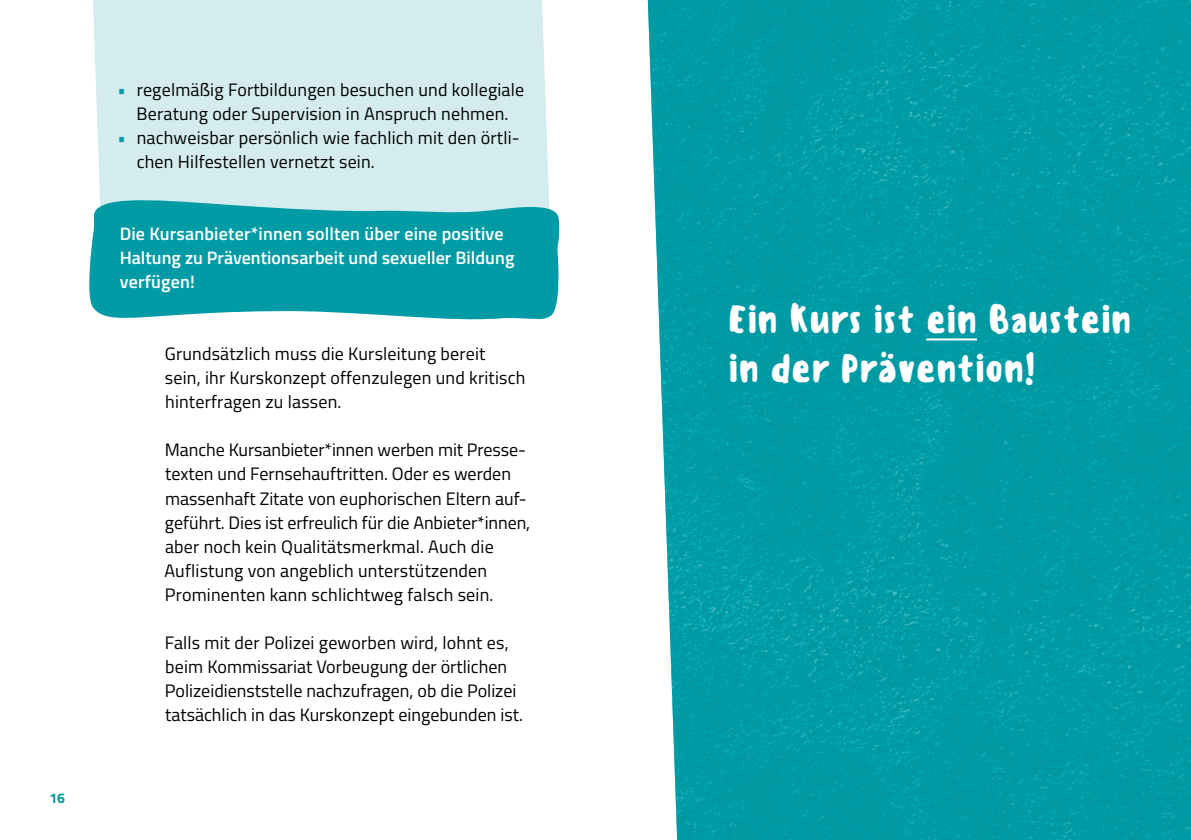
<style>
.page{position:relative;width:1191px;height:840px;background:#fff}
.page>*{position:absolute;margin:0;border:0;box-sizing:border-box;transform-origin:0 0}
.t1{font:500 38px/48px "Sensei";letter-spacing:-.005em;color:#fff}
.t2{font:18px/24px "Titillium";letter-spacing:.01em;color:#000}
.t3{font:600 18px/24px "Titillium";letter-spacing:.01em;color:#fff}
.t4{font:700 14px "Titillium";color:#009ba4}
.s1{color:#009ba4}
</style>
<div class="page">
<div style="left:93px;top:0;width:456px;height:192px;background:#d5ecee"></div>
<img style="left:648px;top:0;width:543px;height:839px">
<hr style="left:926px;top:338px;width:51px;height:2px;background:#fff">
<svg style="left:89px;top:192px;width:471px;height:128px;background:#25a9b1"></svg>
<p class="t4" style="left:49px;top:787px;width:17px">16</p>
<p class="t2" style="left:117px;top:77px;width:408px;text-align:center"><span class="s1">•</span> regelmäßig Fortbildungen besuchen und kollegiale<br>Beratung oder Supervision in Anspruch nehmen.</p>
<p class="t2" style="left:137px;top:125px;width:384px;text-indent:-19px"><span class="s1">•</span> nachweisbar persönlich wie fachlich mit den örtli&shy;chen Hilfestellen vernetzt sein.</p>
<p class="t3" style="left:120px;top:221px;width:396px">Die Kursanbieter*innen sollten über eine positive<br>Haltung zu Präventionsarbeit und sexueller Bildung verfügen!</p>
<p class="t2" style="left:165px;top:341px;width:362px">Grundsätzlich muss die Kursleitung bereit sein, ihr Kurskonzept offenzulegen und kritisch hinterfragen zu lassen.</p>
<p class="t2" style="left:164px;top:437px;width:367px">Manche Kursanbieter*innen werben mit Presse&shy;texten und Fernsehauftritten. Oder es werden massenhaft Zitate von euphorischen Eltern auf&shy;geführt. Dies ist erfreulich für die Anbieter*innen, aber noch kein Qualitätsmerkmal. Auch die Auflistung von angeblich unterstützenden Prominenten kann schlichtweg falsch sein.</p>
<p class="t2" style="left:165px;top:629px;width:359px">Falls mit der Polizei geworben wird, lohnt es, beim Kommissariat Vorbeugung der örtlichen Polizeidienststelle nachzufragen, ob die Polizei tatsächlich in das Kurskonzept eingebunden ist.</p>
<h1 class="t1" style="left:728px;top:295px;width:405px">Ein Kurs ist ein Baustein in der Prävention!</h1>
</div>
